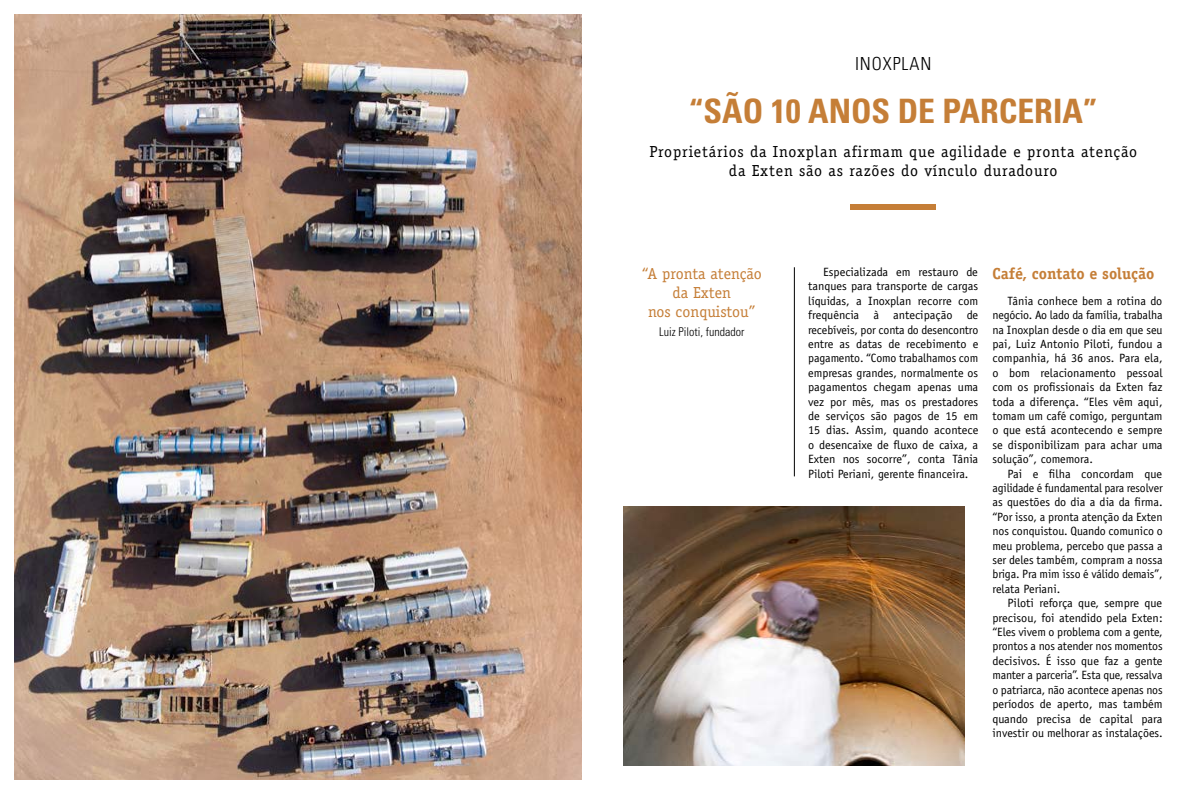
<style>
.page{position:relative;width:1191px;height:794px;background:#fff}
.page>*{position:absolute;margin:0;border:0;box-sizing:border-box;transform-origin:0 0}
.t1{font:700 condensed 33.6px "Univers LT Std";color:#c57e37}
.t2{font:300 condensed 18px "Univers LT Std";letter-spacing:.05em;color:#000}
.t3{font:16px/19.2px "Officina Serif Std";letter-spacing:.05em;color:#000;text-align:center}
.t4{font:16px/19.2px "Officina Serif Std";color:#c57e37;text-align:center}
.t5{font:700 16px "Officina Serif Std";color:#c57e37}
.t6{font:12px/14.4px "Officina Sans Std";color:#000;text-align:justify}
.t7{font:300 condensed 12px "Univers LT Std";color:#000}
</style>
<div class="page">
<img style="left:14px;top:14px;width:567px;height:766px">
<img style="left:624px;top:506px;width:340px;height:259px">
<hr style="left:794px;top:267px;width:1px;height:209px;background:#000">
<div style="left:850px;top:205px;width:85px;height:5px;background:#c57e37"></div>
<h2 class="t2" style="left:855px;top:53px;width:78px">INOXPLAN</h2>
<h1 class="t1" style="left:688px;top:90px;width:410px">“SÃO 10 ANOS DE PARCERIA”</h1>
<h3 class="t3" style="left:649px;top:142px;width:489px">Proprietários da Inoxplan afirmam que agilidade e pronta atenção da Exten são as razões do vínculo duradouro</h3>
<h3 class="t4" style="left:642px;top:264px;width:121px">“A pronta atenção</h3>
<h3 class="t5" style="left:992px;top:263px;width:163px">Café, contato e solução</h3>
<h3 class="t4" style="left:648px;top:283px;width:109px">da Exten<br>nos conquistou”</h3>
<p class="t7" style="left:659px;top:325px;width:87px">Luiz Piloti, fundador</p>
<p class="t6" style="left:808px;top:265px;width:172px;text-indent:15px">Especializada em restauro de tanques para transporte de cargas líquidas, a Inoxplan recorre com frequência à antecipação de recebíveis, por conta do desencontro entre as datas de recebimento e pagamento. “Como trabalhamos com empresas grandes, normalmente os pagamentos chegam apenas uma vez por mês, mas os prestadores de serviços são pagos de 15 em 15 dias. Assim, quando acontece o desencaixe de fluxo de caixa, a Exten nos socorre”, conta Tânia Piloti Periani, gerente financeira.</p>
<p class="t6" style="left:992px;top:293px;width:172px;text-indent:15px">Tânia conhece bem a rotina do negócio. Ao lado da família, trabalha na Inoxplan desde o dia em que seu pai, Luiz Antonio Piloti, fundou a companhia, há 36 anos. Para ela, o bom relacionamento pessoal com os profissionais da Exten faz toda a diferença. “Eles vêm aqui, tomam um café comigo, perguntam o que está acontecendo e sempre se disponibilizam para achar uma solução”, comemora.</p>
<p class="t6" style="left:992px;top:466px;width:172px;text-indent:15px">Pai e filha concordam que agilidade é fundamental para resolver as questões do dia a dia da firma. “Por isso, a pronta atenção da Exten nos conquistou. Quando comunico o meu problema, percebo que passa a ser deles também, compram a nossa briga. Pra mim isso é válido demais”, relata Periani.</p>
<p class="t6" style="left:992px;top:596px;width:172px;text-indent:15px">Piloti reforça que, sempre que precisou, foi atendido pela Exten: “Eles vivem o problema com a gente, prontos a nos atender nos momentos decisivos. É isso que faz a gente manter a parceria”. Esta que, ressalva o patriarca, não acontece apenas nos períodos de aperto, mas também quando precisa de capital para investir ou melhorar as instalações.</p>
</div>
